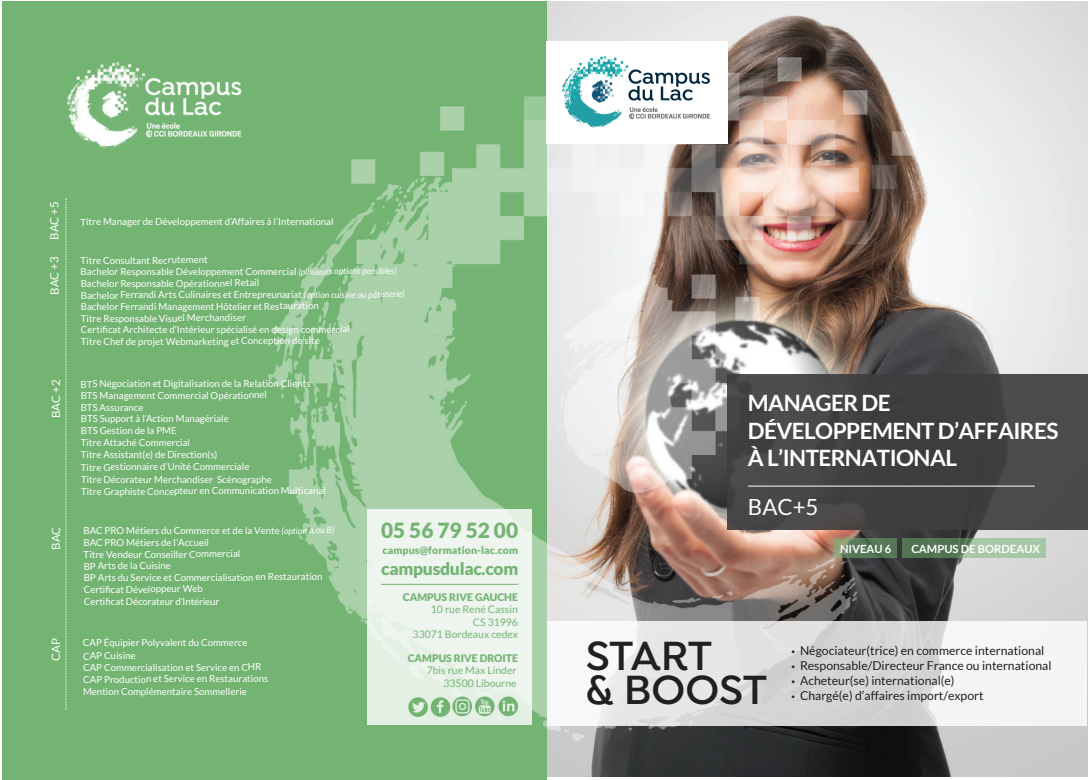
<style>
.page{position:relative;width:1088px;height:780px;background:#fff}
.page>*{position:absolute;margin:0;border:0;box-sizing:border-box;transform-origin:0 0}
.t1{font:600 43.5px/34.8px "Isidora";letter-spacing:-.005em;color:#231f20}
.t2{font:700 22.5px/27.5px "Lato";letter-spacing:-.025em;color:#fff}
.t3{font:22.25px "Lato";color:#fff}
.t4{font:900 20.88px "Lato";color:#73b473}
.t5{font:900 17.38px "Lato";letter-spacing:-.015em;color:#73b473}
.t6{font:12.25px "Lato";color:#231f20}
.t7{font:11.5px "Lato";letter-spacing:-.005em;color:#fff}
.t8{font:700 11.25px "Lato";color:#fff}
.t9{font:10.38px/12.5px "Lato";color:#73b473;text-align:right}
.t10{font:900 10.38px "Lato";color:#73b473}
.t11{font:9.62px/11.6px "Lato";letter-spacing:-.005em;color:#fff}
.s1{font-style:italic;font-size:8.75px}
.s2{font-family:"Isidora";font-weight:600;font-size:11.25px}
</style>
<div class="page">
<img style="left:547px;top:2px;width:540px;height:774px">
<div style="left:3px;top:2px;width:544px;height:778px;background:#73b473"></div>
<img style="left:66px;top:62px;width:176px;height:86px">
<img style="left:268px;top:42px;width:647px;height:698px">
<div style="left:367px;top:509px;width:165px;height:216px;background:#eef5ee"></div>
<hr style="left:381px;top:584px;width:137px;height:1px;background:#73b473">
<svg style="left:408px;top:696px;width:111px;height:21px"></svg>
<img style="left:547px;top:42px;width:180px;height:102px">
<svg style="left:547px;top:621px;width:540px;height:104px"></svg>
<div style="left:727px;top:374px;width:361px;height:156px;background:#454445"></div>
<hr style="left:748px;top:486px;width:286px;height:1px;background:#fff">
<div style="left:902px;top:538px;width:144px;height:19px;background:#527353"></div>
<svg style="left:958px;top:538px;width:88px;height:19px;background:#9ebe9d"></svg>
<svg style="left:833px;top:538px;width:15px;height:19px"></svg>
<svg style="left:848px;top:538px;width:48px;height:19px"></svg>
<svg style="left:66px;top:199px;width:1px;height:510px"></svg>
<p class="t7" style="left:48px;top:240px;width:40px;rotate:-90deg">B A C 5+</p>
<p class="t11" style="left:80px;top:215px;width:255px">Titre Manager de Développement d’Affaires à l’International</p>
<p class="t7" style="left:48px;top:295px;width:40px;rotate:-90deg">B A C 3+</p>
<p class="t11" style="left:81px;top:254px;width:326px">Titre Consultant Recrutement<br>Bachelor Responsable Développement Commercial <span class="s1">(plusieurs options possibles)<br></span>Bachelor Responsable Opérationnel Retail<br>Bachelor Ferrandi Arts Culinaires et Entrepreunariat <span class="s1">(option cuisine ou pâtisserie)<br></span>Bachelor Ferrandi Management Hôtelier et Restauration<br>Titre Responsable Visuel Merchandiser</p>
<p class="t11" style="left:81px;top:323px;width:270px">Certificat Architecte d’Intérieur spécialisé en design commercial<br>Titre Chef de projet Webmarketing et Conception de site</p>
<p class="t7" style="left:50px;top:418px;width:40px;rotate:-90deg">B A C 2+</p>
<p class="t11" style="left:81px;top:378px;width:231px">BTS Négociation et Digitalisation de la Relation Clients BTS Management Commercial Opérationnel<br>BTS Assurance<br>BTS Support à l’Action Managériale</p>
<p class="t11" style="left:81px;top:437px;width:138px">Titre Attaché Commercial<br>Titre Assistant(e) de Direction(s)</p>
<p class="t11" style="left:81px;top:473px;width:246px">Titre Décorateur Merchandiser Scénographe<br>Titre Graphiste Concepteur en Communication Multicanal</p>
<p class="t11" style="left:81px;top:424px;width:98px">BTS Gestion de la PME</p>
<p class="t11" style="left:81px;top:461px;width:170px">Titre Gestionnaire d’Unité Commerciale</p>
<h2 class="t2" style="left:748px;top:389px;width:312px">MANAGER DE<br>DÉVELOPPEMENT D’AFFAIRES<br>À L’INTERNATIONAL</h2>
<h3 class="t3" style="left:748px;top:494px;width:72px">BAC+5</h3>
<p class="t7" style="left:50px;top:549px;width:24px;rotate:-90deg">BAC</p>
<p class="t7" style="left:49px;top:661px;width:24px;rotate:-90deg">CAP</p>
<p class="t11" style="left:83px;top:524px;width:252px">BAC PRO Métiers du Commerce et de la Vente <span class="s1">(option A ou B)<br></span>BAC PRO Métiers de l’Accueil</p>
<p class="t11" style="left:84px;top:548px;width:241px">Titre Vendeur Conseiller Commercial<br>BP Arts de la Cuisine<br>BP Arts du Service et Commercialisation en Restauration Certificat Développeur Web</p>
<p class="t11" style="left:84px;top:595px;width:137px">Certificat Décorateur d’Intérieur</p>
<p class="t11" style="left:83px;top:635px;width:166px;line-height:13.4px">CAP Équipier Polyvalent du Commerce<br>CAP Cuisine</p>
<p class="t11" style="left:83px;top:661px;width:187px">CAP Commercialisation et Service en CHR<br>CAP Production et Service en Restaurations</p>
<p class="t11" style="left:83px;top:685px;width:165px">Mention Complémentaire Sommellerie</p>
<h3 class="t4" style="left:381px;top:518px;width:139px">05 56 79 52 00</h3>
<p class="t10" style="left:383px;top:544px;width:137px">campus@formation-lac.com</p>
<h3 class="t5" style="left:381px;top:558px;width:138px">campusdulac.com</h3>
<p class="t10" style="left:403px;top:591px;width:117px">CAMPUS RIVE GAUCHE</p>
<p class="t9" style="left:413px;top:603px;width:107px">10 rue René Cassin<br>CS 31996<br>33071 Bordeaux cedex</p>
<p class="t10" style="left:408px;top:652px;width:112px">CAMPUS RIVE DROITE</p>
<p class="t9" style="left:427px;top:664px;width:92px">7bis rue Max Linder<br>33500 Libourne</p>
<p class="t8" style="left:840px;top:542px;width:53px">NIVEAU 6</p>
<p class="t8" style="left:911px;top:542px;width:130px">CAMPUS DE BORDEAUX</p>
<h1 class="t1" style="left:586px;top:639px;width:183px">START<br>&amp; BOOST</h1>
<p class="t6" style="left:791px;top:643px;width:254px"><span class="s2">•</span> Négociateur(trice) en commerce international</p>
<p class="t6" style="left:791px;top:658px;width:262px"><span class="s2">•</span> Responsable/Directeur France ou international</p>
<p class="t6" style="left:791px;top:673px;width:165px"><span class="s2">•</span> Acheteur(se) international(e)</p>
<p class="t6" style="left:791px;top:688px;width:194px"><span class="s2">•</span> Chargé(e) d’affaires import/export</p>
</div>
